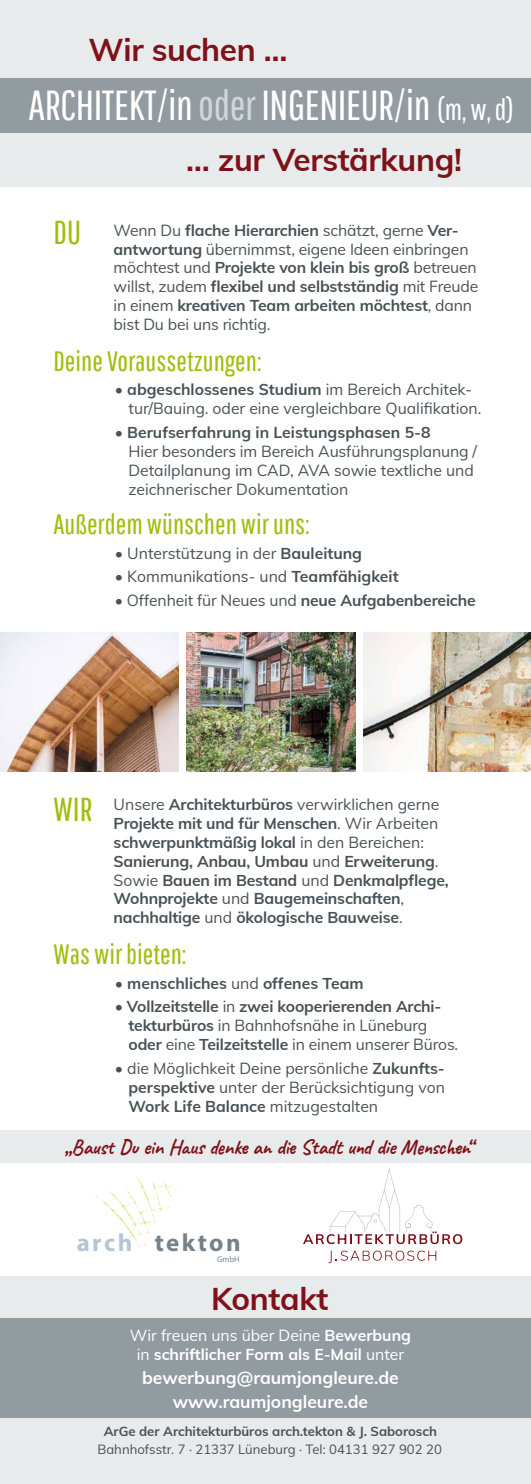
<style>
.page{position:relative;width:531px;height:1484px;background:#fff}
.page>*{position:absolute;margin:0;border:0;box-sizing:border-box;transform-origin:0 0}
.t1{font:42px "Pathway Gothic One";letter-spacing:-.01em;color:#fff}
.t2{font:33.25px "Pathway Gothic One";color:#a2bc0c}
.t3{font:700 31.5px "Muli";letter-spacing:-.01em;color:#7e1119}
.t4{font:28px "Pathway Gothic One";color:#a2bc0c}
.t5{font:700 24.85px "Myriad Pro";letter-spacing:.1em;color:#77818b}
.t6{font:700 21px "Caveat";letter-spacing:-.015em;color:#7e1119}
.t7{font:700 17.5px/23.8px "Muli";color:#fff;text-align:center}
.t8{font:15.75px/18.9px "Muli";color:#485156}
.t9{font:700 15.75px/18.9px "Muli";letter-spacing:-.01em;color:#485156}
.t10{font:700 15.75px/18.9px "Muli";color:#fff;text-align:center}
.t11{font:700 13.12px "Muli";color:#485156}
.t12{font:13.12px "Muli";color:#485156}
.t13{font:8.22px "Myriad Pro";color:#77818b}
.s1{color:#d1d6da}
.s2{font-size:29.75px}
.s3{font-weight:700}
.s4{font-family:"Pathway Gothic One";font-weight:400;font-size:33.25px;color:#a2bc0c}
.s5{font-weight:400}
.s6{color:#b5c5d4}
</style>
<div class="page">
<div style="left:0;top:1276px;width:531px;height:207px;background:#e8ebec"></div>
<div style="left:0;top:1130px;width:531px;height:32px;background:#e8ebec"></div>
<div style="left:0;top:0;width:531px;height:187px;background:#e8ebec"></div>
<img style="left:74px;top:1162px;width:114px;height:85px">
<svg style="left:328px;top:1250px;width:108px;height:13px"></svg>
<svg style="left:303px;top:1168px;width:159px;height:76px"></svg>
<div style="left:0;top:78px;width:531px;height:55px;background:#929ba0"></div>
<div style="left:0;top:1318px;width:531px;height:99px;background:#929ba0"></div>
<img style="left:0;top:632px;width:178px;height:139px">
<img style="left:363px;top:632px;width:168px;height:139px">
<img style="left:186px;top:632px;width:169px;height:139px">
<h3 class="t3" style="left:88px;top:27px;width:200px">Wir suchen …</h3>
<h1 class="t1" style="left:29px;top:79px;width:487px">ARCHITEKT/in <span class="s1">oder</span>INGENIEUR/in <span class="s2">(m, w, d)</span></h1>
<h2 class="t2" style="left:54px;top:213px;width:29px">DU</h2>
<h3 class="t3" style="left:186px;top:137px;width:277px">… zur Verstärkung!</h3>
<p class="t8" style="left:114px;top:220px;width:366px">Wenn Du <span class="s3">flache Hierarchien</span> schätzt, gerne <span class="s3">Ver&shy;antwortung</span> übernimmst, eigene Ideen einbringen möchtest und <span class="s3">Projekte von klein bis groß</span> betreuen willst, zudem <span class="s3">flexibel und selbstständig</span> mit Freude in einem <span class="s3">kreativen Team arbeiten möchtest</span>, dann bist Du bei uns richtig.</p>
<h3 class="t4" style="left:54px;top:344px;width:209px">Deine Voraussetzungen:</h3>
<p class="t8" style="left:128px;top:379px;width:354px;text-indent:-14px">• <span class="s3">abgeschlossenes Studium</span> im Bereich Architek&shy;tur/Bauing. oder eine vergleichbare Qualifikation.</p>
<p class="t8" style="left:128px;top:422px;width:350px;text-indent:-14px">• <span class="s3">Berufserfahrung in Leistungsphasen 5-8<br></span>Hier besonders im Bereich Ausführungsplanung / Detailplanung im CAD, AVA sowie textliche und zeichnerischer Dokumentation</p>
<h3 class="t4" style="left:54px;top:507px;width:258px">Außerdem wünschen wir uns:</h3>
<p class="t8" style="left:115px;top:542px;width:249px">• Unterstützung in der <span class="s3">Bauleitung</span></p>
<p class="t8" style="left:115px;top:566px;width:285px">• Kommunikations- und <span class="s3">Teamfähigkeit</span></p>
<p class="t8" style="left:115px;top:590px;width:362px">• Offenheit für Neues und <span class="s3">neue Aufgabenbereiche</span></p>
<p class="t9" style="left:114px;top:794px;width:337px;text-indent:-60px"><span class="s4">WIR</span> <span class="s5">Unsere</span> Architekturbüros <span class="s5">verwirklichen gerne </span>Projekte mit und für Menschen<span class="s5">. Wir Arbeiten </span>schwerpunktmäßig lokal <span class="s5">in den Bereichen:<br></span>Sanierung, Anbau, Umbau <span class="s5">und</span> Erweiterung<span class="s5">.<br>Sowie</span> Bauen im Bestand <span class="s5">und</span> Denkmalpflege, Wohnprojekte <span class="s5">und</span> Baugemeinschaften<span class="s5">, </span>nachhaltige <span class="s5">und</span> ökologische Bauweise<span class="s5">.</span></p>
<h3 class="t4" style="left:54px;top:937px;width:134px">Was wir bieten:</h3>
<p class="t9" style="left:115px;top:972px;width:250px"><span class="s5">•</span> menschliches <span class="s5">und</span> offenes Team</p>
<p class="t9" style="left:128px;top:996px;width:331px;text-indent:-14px"><span class="s5">•</span> Vollzeitstelle <span class="s5">in</span> zwei kooperierenden Archi&shy;tekturbüros <span class="s5">in Bahnhofsnähe in Lüneburg </span>oder <span class="s5">eine</span> Teilzeitstelle <span class="s5">in einem unserer Büros.</span></p>
<p class="t8" style="left:128px;top:1058px;width:318px;text-align:justify;text-indent:-14px">• die Möglichkeit Deine persönliche <span class="s3">Zukunfts&shy;perspektive</span> unter der Berücksichtigung von <span class="s3">Work Life Balance</span> mitzugestalten</p>
<h3 class="t6" style="left:65px;top:1133px;width:408px">„Baust Du ein Haus denke an die Stadt und die Menschen“</h3>
<h3 class="t5" style="left:77px;top:1226px;width:165px"><span class="s6">arch</span> tekton</h3>
<p class="t13" style="left:217px;top:1253px;width:24px">GmbH</p>
<h3 class="t3" style="left:211px;top:1275px;width:119px">Kontakt</h3>
<p class="t10" style="left:130px;top:1325px;width:282px"><span class="s5">Wir freuen uns über Deine</span> Bewerbung <span class="s5">in</span> schriftlicher Form als E-Mail <span class="s5">unter</span></p>
<p class="t7" style="left:142px;top:1364px;width:258px">bewerbung@raumjongleure.de www.raumjongleure.de</p>
<p class="t11" style="left:104px;top:1421px;width:335px">ArGe der Architekturbüros arch.tekton &amp; J. Saborosch</p>
<p class="t12" style="left:97px;top:1439px;width:346px">Bahnhofsstr. 7 · 21337 Lüneburg · Tel: 04131 927 902 20</p>
</div>
